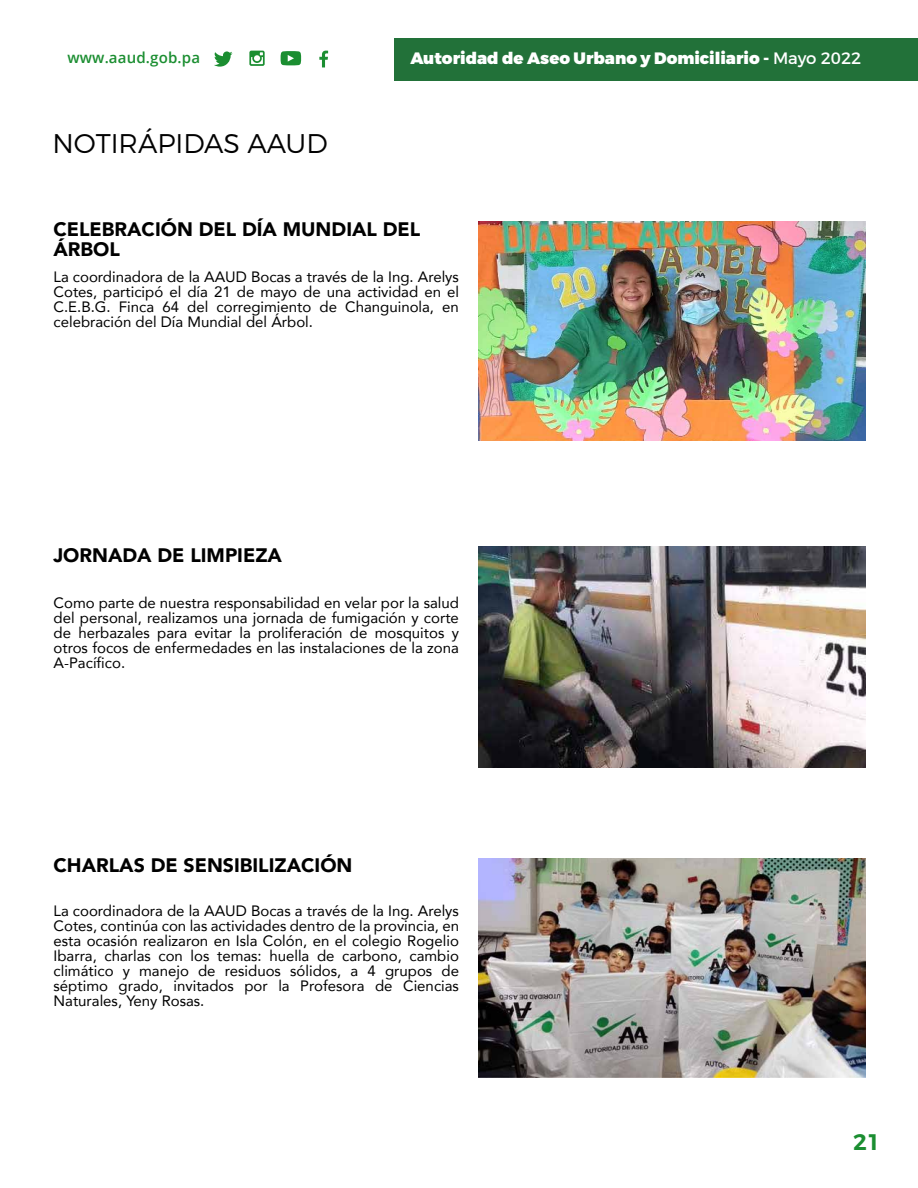
<style>
.page{position:relative;width:918px;height:1188px;background:#fff}
.page>*{position:absolute;margin:0;border:0;box-sizing:border-box;transform-origin:0 0}
.t1{font:300 27px "Montserrat";color:#020202}
.t2{font:600 22.5px "Montserrat";color:#1b8e31}
.t3{font:900 19.5px/19.5px "Avenir";color:#000}
.t4{font:900 16.5px "Montserrat";color:#fff}
.t5{font:15px/15px "Avenir";color:#000;text-align:justify}
.t6{font:600 15px "Open Sans";letter-spacing:.01em;color:#1b8e31}
.s1{font-weight:400}
</style>
<div class="page">
<div style="left:394px;top:38px;width:524px;height:43px;background:#227139"></div>
<svg style="left:214px;top:51px;width:19px;height:16px"></svg>
<svg style="left:249px;top:51px;width:16px;height:15px"></svg>
<svg style="left:319px;top:51px;width:9px;height:16px"></svg>
<svg style="left:281px;top:51px;width:20px;height:14px"></svg>
<img style="left:478px;top:221px;width:388px;height:219px">
<img style="left:478px;top:858px;width:388px;height:219px">
<img style="left:478px;top:547px;width:388px;height:220px">
<p class="t6" style="left:67px;top:47px;width:134px">www.aaud.gob.pa</p>
<p class="t4" style="left:410px;top:48px;width:452px">Autoridad de Aseo Urbano y Domiciliario - <span class="s1">Mayo 2022</span></p>
<h1 class="t1" style="left:52px;top:127px;width:277px">NOTIRÁPIDAS AAUD</h1>
<h3 class="t3" style="left:54px;top:219px;width:368px">CELEBRACIÓN DEL DÍA MUNDIAL DEL<br>ÁRBOL</h3>
<p class="t5" style="left:54px;top:268px;width:407px">La coordinadora de la AAUD Bocas a través de la Ing. Arelys Cotes, participó el día 21 de mayo de una actividad en el C.E.B.G. Finca 64 del corregimiento de Changuinola, en celebración del Día Mundial del Árbol.</p>
<h3 class="t3" style="left:54px;top:545px;width:230px">JORNADA DE LIMPIEZA</h3>
<p class="t5" style="left:54px;top:595px;width:407px">Como parte de nuestra responsabilidad en velar por la salud del personal, realizamos una jornada de fumigación y corte de herbazales para evitar la proliferación de mosquitos y otros focos de enfermedades en las instalaciones de la zona A-Pacífico.</p>
<h3 class="t3" style="left:54px;top:855px;width:300px">CHARLAS DE SENSIBILIZACIÓN</h3>
<p class="t5" style="left:54px;top:903px;width:407px">La coordinadora de la AAUD Bocas a través de la Ing. Arelys Cotes, continúa con las actividades dentro de la provincia, en esta ocasión realizaron en Isla Colón, en el colegio Rogelio Ibarra, charlas con los temas: huella de carbono, cambio climático y manejo de residuos sólidos, a 4 grupos de séptimo grado, invitados por la Profesora de Ciencias Naturales, Yeny Rosas.</p>
<h2 class="t2" style="left:853px;top:1128px;width:29px">21</h2>
</div>
